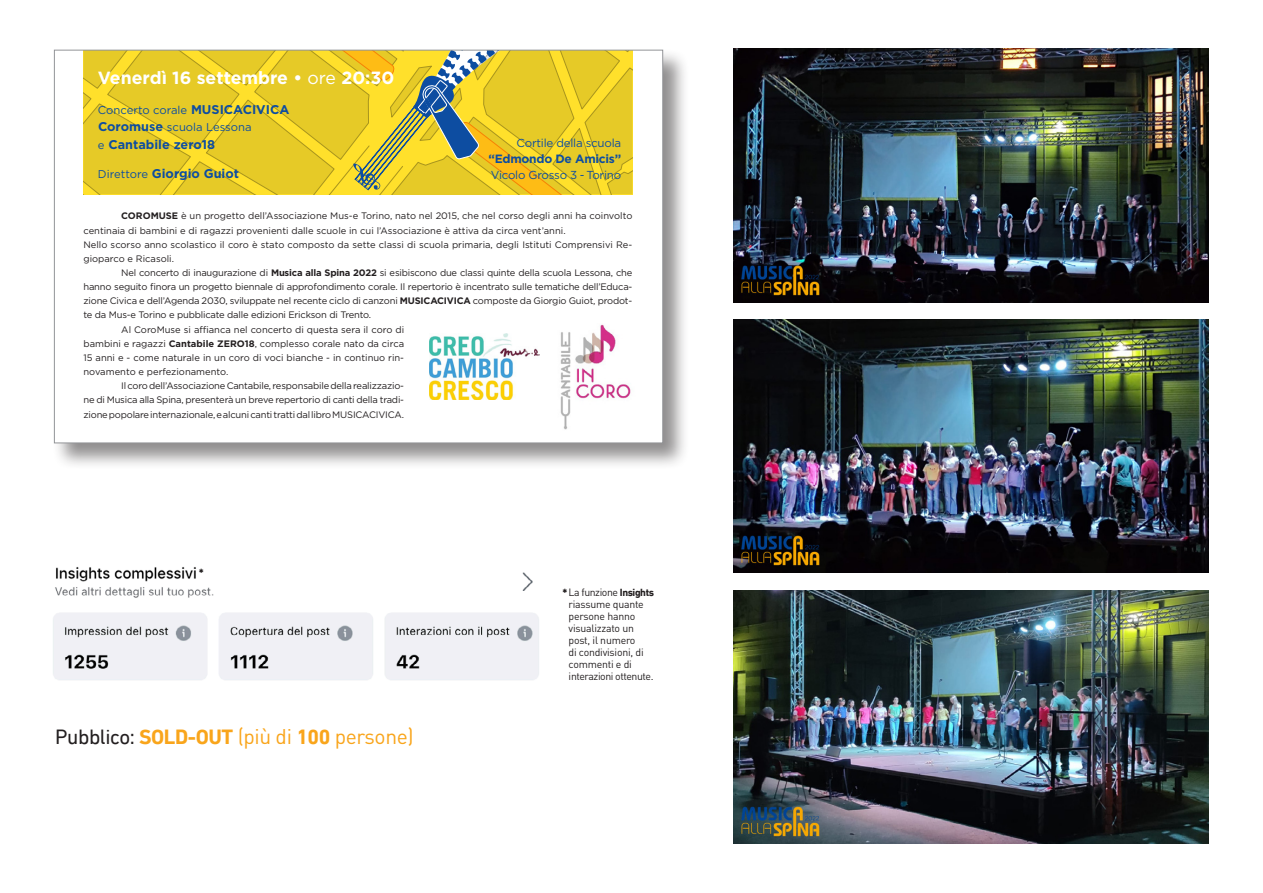
<style>
.page{position:relative;width:1263px;height:893px;background:#fff}
.page>*{position:absolute;margin:0;border:0;box-sizing:border-box;transform-origin:0 0}
.t1{font:21px "DIN Pro";letter-spacing:-.02em;color:#f9a51b}
.t2{font:700 17.7px "Gotham";color:#fff}
.t3{font:700 13.5px "DIN Next W01";color:#231f20}
.t4{font:700 12.6px "Gotham";color:#0d4da1}
.t5{font:700 12px "Gotham";letter-spacing:-.02em;color:#0d4da1}
.t6{font:11.55px "Gotham";letter-spacing:-.02em;color:#0d4da1}
.t7{font:11.25px/17.7px "Gotham";color:#0d4da1}
.t8{font:10.5px "DIN Pro";letter-spacing:-.02em;color:#231f20}
.t9{font:10.5px "DIN Pro";letter-spacing:-.04em;color:#231f20}
.t10{font:9.45px "Gotham";letter-spacing:-.02em;color:#231f20}
.t11{font:9.45px/14.1px "Gotham";color:#231f20}
.s1{font-weight:400}
.s2{font-weight:700;font-size:12.6px}
.s3{font-weight:400;font-size:11.25px}
.s4{font-weight:700}
.s5{font-family:"DIN Next W01";color:#231f20}
.s6{font-family:"DIN Next W01";font-weight:700}
</style>
<div class="page">
<div style="left:52px;top:48px;width:637px;height:422px;background:#231f20;opacity:.5"></div>
<div style="left:54px;top:50px;width:609px;height:393px;background:#fff"></div>
<img style="left:429px;top:333px;width:110px;height:66px">
<img style="left:560px;top:324px;width:71px;height:106px">
<svg style="left:83px;top:52px;width:549px;height:142px;background:#e1c82e"></svg>
<img style="left:733px;top:590px;width:476px;height:253px">
<img style="left:733px;top:49px;width:476px;height:253px">
<img style="left:733px;top:319px;width:476px;height:254px">
<img style="left:53px;top:567px;width:486px;height:113px">
<svg style="left:199px;top:568px;width:4px;height:5px"></svg>
<h2 class="t2" style="left:98px;top:66px;width:298px">Venerdì 16 settembre • <span class="s1">ore</span> 20:30</h2>
<p class="t7" style="left:98px;top:101px;width:193px">Concerto corale <span class="s2">MUSICACIVICA<br>Coromuse</span> scuola Lessona</p>
<h3 class="t4" style="left:98px;top:136px;width:119px"><span class="s3">e</span> Cantabile zero18</h3>
<h3 class="t4" style="left:98px;top:165px;width:143px"><span class="s3">Direttore</span> Giorgio Guiot</h3>
<p class="t6" style="left:517px;top:136px;width:106px">Cortile della scuola</p>
<p class="t5" style="left:488px;top:151px;width:134px">“Edmondo De Amicis”</p>
<p class="t6" style="left:491px;top:167px;width:132px">Vicolo Grosso 3 - Torino</p>
<p class="t11" style="left:83px;top:209px;width:550px;text-indent:38px"><span class="s4">COROMUSE</span> è un progetto dell’Associazione Mus-e Torino, nato nel 2015, che nel corso degli anni ha coinvolto centinaia di bambini e di ragazzi provenienti dalle scuole in cui l’Associazione è attiva da circa vent’anni.<br>Nello scorso anno scolastico il coro è stato composto da sette classi di scuola primaria, degli Istituti Comprensivi Re&shy;gioparco e Ricasoli.</p>
<p class="t10" style="left:121px;top:267px;width:513px">Nel concerto di inaugurazione di <span class="s4">Musica alla Spina 2022</span> si esibiscono due classi quinte della scuola Lessona, che</p>
<p class="t10" style="left:83px;top:281px;width:550px">hanno seguito finora un progetto biennale di approfondimento corale. Il repertorio è incentrato sulle tematiche dell’Educa-</p>
<p class="t10" style="left:83px;top:295px;width:550px">zione Civica e dell’Agenda 2030, sviluppate nel recente ciclo di canzoni <span class="s4">MUSICACIVICA</span> composte da Giorgio Guiot, prodot-</p>
<p class="t10" style="left:83px;top:309px;width:289px">te da Mus-e Torino e pubblicate dalle edizioni Erickson di Trento.</p>
<p class="t11" style="left:121px;top:322px;width:284px">Al CoroMuse si affianca nel concerto di questa sera il coro di</p>
<p class="t11" style="left:83px;top:336px;width:322px">bambini e ragazzi <span class="s4">Cantabile ZERO18</span>, complesso corale nato da circa</p>
<p class="t11" style="left:83px;top:350px;width:322px">15 anni e - come naturale in un coro di voci bianche - in continuo rin-</p>
<p class="t11" style="left:83px;top:364px;width:146px">novamento e perfezionamento.</p>
<p class="t10" style="left:121px;top:380px;width:284px">Il coro dell’Associazione Cantabile, responsabile della realizzazio-</p>
<p class="t10" style="left:83px;top:394px;width:322px">ne di Musica alla Spina, presenterà un breve repertorio di canti della tradi-</p>
<p class="t10" style="left:83px;top:408px;width:322px">zione popolare internazionale, e alcuni canti tratti dal libro MUSICACIVICA.</p>
<p class="t3" style="left:172px;top:398px;width:6px">*</p>
<p class="t1" style="left:55px;top:722px;width:360px"><span class="s5">Pubblico:</span> <span class="s6">SOLD-OUT</span> (più di <span class="s6">100</span> persone)</p>
<p class="t9" style="left:568px;top:585px;width:87px">La funzione <span class="s6">Insights</span></p>
<p class="t8" style="left:568px;top:597px;width:77px">riassume quante</p>
<p class="t8" style="left:568px;top:609px;width:68px">persone hanno</p>
<p class="t8" style="left:568px;top:621px;width:67px">visualizzato un</p>
<p class="t8" style="left:568px;top:633px;width:68px">post, il numero</p>
<p class="t8" style="left:568px;top:645px;width:77px">di condivisioni, di</p>
<p class="t8" style="left:568px;top:657px;width:65px">commenti e di</p>
<p class="t9" style="left:568px;top:669px;width:87px">interazioni ottenute.</p>
<p class="t3" style="left:563px;top:585px;width:6px">*</p>
</div>
